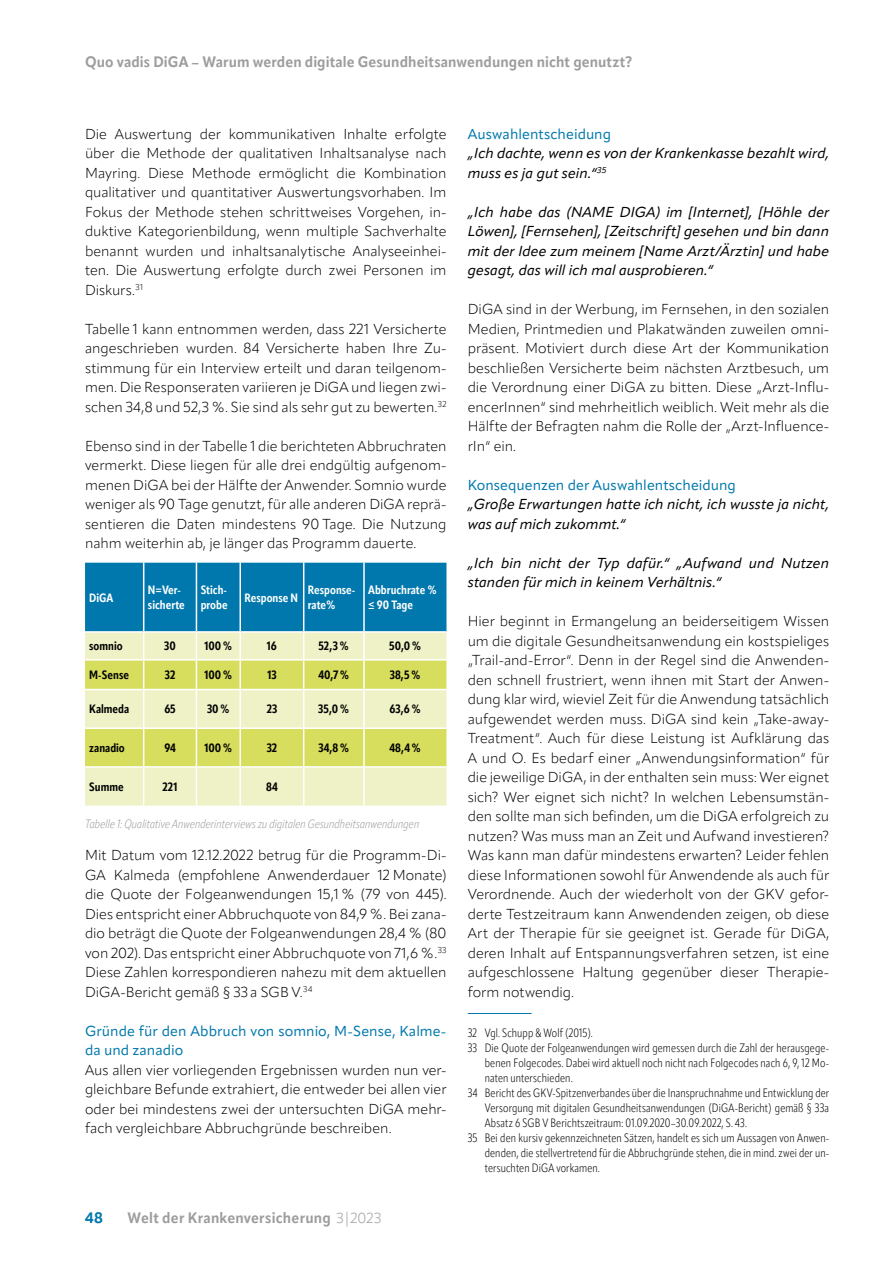
<style>
.page{position:relative;width:893px;height:1263px;background:#fff}
.page>*{position:absolute;margin:0;border:0;box-sizing:border-box;transform-origin:0 0}
.t1{font:700 15px "Apparat Semi Cond";letter-spacing:.005em;color:#9d9d9c}
.t2{font:700 15px "Apparat";color:#0078ad}
.t3{font:300 14.25px/19.5px "Apparat";color:#000;text-align:justify}
.t4{font:italic 14.25px/19.5px "Apparat";color:#000}
.t5{font:14.25px/19.5px "Apparat";letter-spacing:.005em;color:#0078ad}
.t6{font:300 12px "Apparat Cond";letter-spacing:.01em;color:#000}
.t7{font:700 12px "Apparat Cond";color:#000}
.t8{font:700 12px/15px "Apparat Cond";color:#fff}
.t9{font:italic 300 12px "Apparat Cond";letter-spacing:.01em;color:#9d9d9c}
.s1{font-family:"Apparat";font-weight:300;font-size:14.25px}
</style>
<div class="page">
<div style="left:85px;top:768px;width:361px;height:38px;background:#eff2c6"></div>
<svg style="left:85px;top:563px;width:361px;height:203px;background:#97c29d"></svg>
<hr style="left:364px;top:659px;width:82px;height:1px;background:#fff">
<hr style="left:363px;top:660px;width:2px;height:29px;background:#fff">
<hr style="left:85px;top:689px;width:59px;height:1px;background:#fff">
<hr style="left:144px;top:689px;width:52px;height:1px;background:#fff">
<hr style="left:143px;top:690px;width:1px;height:37px;background:#fff">
<hr style="left:196px;top:689px;width:44px;height:1px;background:#fff">
<hr style="left:196px;top:690px;width:1px;height:37px;background:#fff">
<hr style="left:240px;top:689px;width:64px;height:1px;background:#fff">
<hr style="left:239px;top:690px;width:2px;height:37px;background:#fff">
<hr style="left:304px;top:689px;width:60px;height:1px;background:#fff">
<hr style="left:303px;top:690px;width:1px;height:37px;background:#fff">
<hr style="left:364px;top:689px;width:82px;height:1px;background:#fff">
<hr style="left:363px;top:690px;width:2px;height:37px;background:#fff">
<hr style="left:85px;top:727px;width:59px;height:2px;background:#fff">
<hr style="left:144px;top:727px;width:52px;height:2px;background:#fff">
<hr style="left:143px;top:729px;width:1px;height:37px;background:#fff">
<hr style="left:196px;top:727px;width:44px;height:2px;background:#fff">
<hr style="left:196px;top:729px;width:1px;height:37px;background:#fff">
<hr style="left:240px;top:727px;width:64px;height:2px;background:#fff">
<hr style="left:239px;top:729px;width:2px;height:37px;background:#fff">
<hr style="left:304px;top:727px;width:60px;height:2px;background:#fff">
<hr style="left:303px;top:729px;width:1px;height:37px;background:#fff">
<hr style="left:364px;top:727px;width:82px;height:2px;background:#fff">
<hr style="left:363px;top:729px;width:2px;height:37px;background:#fff">
<hr style="left:143px;top:768px;width:1px;height:38px;background:#fff">
<hr style="left:196px;top:768px;width:1px;height:38px;background:#fff">
<hr style="left:239px;top:768px;width:2px;height:38px;background:#fff">
<hr style="left:303px;top:768px;width:1px;height:38px;background:#fff">
<hr style="left:363px;top:768px;width:2px;height:38px;background:#fff">
<hr style="left:468px;top:1013px;width:63px;height:1px;background:#0078ad">
<p class="t1" style="left:85px;top:52px;width:549px">Quo vadis DiGA – Warum werden digitale Gesundheitsanwendungen nicht genutzt?</p>
<p class="t3" style="left:85px;top:124px;width:363px">Die Auswertung der kommunikativen Inhalte erfolgte über die Methode der qualitativen Inhaltsanalyse nach Mayring. Diese Methode ermöglicht die Kombination qualitativer und quantitativer Auswertungsvorhaben. Im Fokus der Methode stehen schrittweises Vorgehen, in&shy;duktive Kategorienbildung, wenn multiple Sachverhalte benannt wurden und inhaltsanalytische Analyseeinhei&shy;ten. Die Auswertung erfolgte durch zwei Personen im Diskurs.<sup>31</sup></p>
<p class="t3" style="left:85px;top:319px;width:363px">Tabelle 1 kann entnommen werden, dass 221 Versicherte angeschrieben wurden. 84 Versicherte haben Ihre Zu&shy;stimmung für ein Interview erteilt und daran teilgenom&shy;men. Die Responseraten variieren je DiGA und liegen zwi&shy;schen 34,8 und 52,3 %. Sie sind als sehr gut zu bewerten.<sup>32</sup></p>
<p class="t3" style="left:85px;top:436px;width:363px">Ebenso sind in der Tabelle 1 die berichteten Abbruchraten vermerkt. Diese liegen für alle drei endgültig aufgenom&shy;menen DiGA bei der Hälfte der Anwender. Somnio wurde weniger als 90 Tage genutzt, für alle anderen DiGA reprä&shy;sentieren die Daten mindestens 90 Tage. Die Nutzung nahm weiterhin ab, je länger das Programm dauerte.</p>
<p class="t8" style="left:89px;top:590px;width:26px">DiGA</p>
<p class="t8" style="left:148px;top:583px;width:38px">N=Ver&shy;sicherte</p>
<p class="t8" style="left:201px;top:583px;width:28px">Stich&shy;probe</p>
<p class="t8" style="left:244px;top:590px;width:55px">Response N</p>
<p class="t8" style="left:308px;top:583px;width:49px">Response&shy;rate%</p>
<p class="t8" style="left:368px;top:583px;width:70px">Abbruchrate % ≤ 90 Tage</p>
<p class="t7" style="left:89px;top:639px;width:35px">somnio</p>
<p class="t7" style="left:164px;top:639px;width:13px">30</p>
<p class="t7" style="left:204px;top:639px;width:29px">100 %</p>
<p class="t7" style="left:267px;top:639px;width:12px">16</p>
<p class="t7" style="left:319px;top:639px;width:32px">52,3 %</p>
<p class="t7" style="left:389px;top:639px;width:34px">50,0 %</p>
<p class="t7" style="left:89px;top:668px;width:41px">M-Sense</p>
<p class="t7" style="left:165px;top:668px;width:12px">32</p>
<p class="t7" style="left:204px;top:668px;width:29px">100 %</p>
<p class="t7" style="left:267px;top:668px;width:11px">13</p>
<p class="t7" style="left:318px;top:668px;width:32px">40,7 %</p>
<p class="t7" style="left:390px;top:668px;width:33px">38,5 %</p>
<p class="t7" style="left:89px;top:702px;width:42px">Kalmeda</p>
<p class="t7" style="left:164px;top:702px;width:13px">65</p>
<p class="t7" style="left:207px;top:702px;width:24px">30 %</p>
<p class="t7" style="left:267px;top:702px;width:12px">23</p>
<p class="t7" style="left:318px;top:702px;width:33px">35,0 %</p>
<p class="t7" style="left:390px;top:702px;width:33px">63,6 %</p>
<p class="t7" style="left:89px;top:741px;width:37px">zanadio</p>
<p class="t7" style="left:164px;top:741px;width:13px">94</p>
<p class="t7" style="left:204px;top:741px;width:29px">100 %</p>
<p class="t7" style="left:267px;top:741px;width:12px">32</p>
<p class="t7" style="left:318px;top:741px;width:32px">34,8 %</p>
<p class="t7" style="left:389px;top:741px;width:33px">48,4 %</p>
<p class="t7" style="left:89px;top:779px;width:36px">Summe</p>
<p class="t7" style="left:163px;top:779px;width:16px">221</p>
<p class="t7" style="left:266px;top:779px;width:13px">84</p>
<p class="t9" style="left:85px;top:816px;width:336px">Tabelle 1: Qualitative Anwenderinterviews zu digitalen Gesundheitsanwendungen</p>
<p class="t3" style="left:85px;top:845px;width:363px">Mit Datum vom 12.12.2022 betrug für die Programm-Di-GA Kalmeda (empfohlene Anwenderdauer 12 Monate) die Quote der Folgeanwendungen 15,1 % (79 von 445).<br>Dies entspricht einer Abbruchquote von 84,9 %. Bei zana&shy;dio beträgt die Quote der Folgeanwendungen 28,4 % (80 von 202). Das entspricht einer Abbruchquote von 71,6 %.<sup>33<br></sup>Diese Zahlen korrespondieren nahezu mit dem aktuellen DiGA-Bericht gemäß § 33 a SGB V.<sup>34</sup></p>
<p class="t5" style="left:85px;top:1021px;width:363px">Gründe für den Abbruch von somnio, M-Sense, Kalme&shy;da und zanadio</p>
<p class="t3" style="left:85px;top:1060px;width:363px">Aus allen vier vorliegenden Ergebnissen wurden nun ver&shy;gleichbare Befunde extrahiert, die entweder bei allen vier oder bei mindestens zwei der untersuchten DiGA mehr&shy;fach vergleichbare Abbruchgründe beschreiben.</p>
<p class="t2" style="left:85px;top:1209px;width:19px">48</p>
<p class="t1" style="left:128px;top:1209px;width:255px">Welt der Krankenversicherung <span class="s1">3|2023</span></p>
<p class="t5" style="left:468px;top:124px;width:145px">Auswahlentscheidung</p>
<p class="t4" style="left:468px;top:143px;width:363px">„Ich dachte, wenn es von der Krankenkasse bezahlt wird, muss es ja gut sein.“<sup>35</sup></p>
<p class="t4" style="left:468px;top:202px;width:363px;text-align:justify">„Ich habe das (NAME DIGA) im [Internet], [Höhle der Löwen], [Fernsehen], [Zeitschrift] gesehen und bin dann mit der Idee zum meinem [Name Arzt/Ärztin] und habe gesagt, das will ich mal ausprobieren.“</p>
<p class="t3" style="left:468px;top:299px;width:363px">DiGA sind in der Werbung, im Fernsehen, in den sozialen Medien, Printmedien und Plakatwänden zuweilen omni&shy;präsent. Motiviert durch diese Art der Kommunikation beschließen Versicherte beim nächsten Arztbesuch, um die Verordnung einer DiGA zu bitten. Diese „Arzt-Influ&shy;encerInnen“ sind mehrheitlich weiblich. Weit mehr als die Hälfte der Befragten nahm die Rolle der „Arzt-Influence&shy;rIn“ ein.</p>
<p class="t5" style="left:468px;top:475px;width:270px">Konsequenzen der Auswahlentscheidung</p>
<p class="t4" style="left:468px;top:494px;width:363px">„Große Erwartungen hatte ich nicht, ich wusste ja nicht, was auf mich zukommt.“</p>
<p class="t4" style="left:468px;top:553px;width:363px">„Ich bin nicht der Typ dafür.“ „Aufwand und Nutzen standen für mich in keinem Verhältnis.“</p>
<p class="t3" style="left:468px;top:611px;width:363px">Hier beginnt in Ermangelung an beiderseitigem Wissen um die digitale Gesundheitsanwendung ein kostspieliges „Trail-and-Error“. Denn in der Regel sind die Anwenden&shy;den schnell frustriert, wenn ihnen mit Start der Anwen&shy;dung klar wird, wieviel Zeit für die Anwendung tatsächlich aufgewendet werden muss. DiGA sind kein „Take-away-Treatment“. Auch für diese Leistung ist Aufklärung das A und O. Es bedarf einer „Anwendungsinformation“ für die jeweilige DiGA, in der enthalten sein muss: Wer eignet sich? Wer eignet sich nicht? In welchen Lebensumstän&shy;den sollte man sich befinden, um die DiGA erfolgreich zu nutzen? Was muss man an Zeit und Aufwand investieren?<br>Was kann man dafür mindestens erwarten? Leider fehlen diese Informationen sowohl für Anwendende als auch für Verordnende. Auch der wiederholt von der GKV gefor&shy;derte Testzeitraum kann Anwendenden zeigen, ob diese Art der Therapie für sie geeignet ist. Gerade für DiGA, deren Inhalt auf Entspannungsverfahren setzen, ist eine aufgeschlossene Haltung gegenüber dieser Therapie&shy;form notwendig.</p>
<p class="t6" style="left:468px;top:1026px;width:127px">32 Vgl. Schupp &amp; Wolf (2015).</p>
<p class="t6" style="left:468px;top:1041px;width:363px">33 Die Quote der Folgeanwendungen wird gemessen durch die Zahl der herausgege-</p>
<p class="t6" style="left:485px;top:1056px;width:346px">benen Folgecodes. Dabei wird aktuell noch nicht nach Folgecodes nach 6, 9, 12 Mo-</p>
<p class="t6" style="left:485px;top:1071px;width:89px">naten unterschieden.</p>
<p class="t6" style="left:468px;top:1086px;width:363px">34 Bericht des GKV-Spitzenverbandes über die Inanspruchnahme und Entwicklung der</p>
<p class="t6" style="left:485px;top:1101px;width:346px">Versorgung mit digitalen Gesundheitsanwendungen (DiGA-Bericht) gemäß § 33a</p>
<p class="t6" style="left:485px;top:1116px;width:264px">Absatz 6 SGB V Berichtszeitraum: 01.09.2020–30.09.2022, S. 43.</p>
<p class="t6" style="left:468px;top:1131px;width:363px">35 Bei den kursiv gekennzeichneten Sätzen, handelt es sich um Aussagen von Anwen-</p>
<p class="t6" style="left:485px;top:1146px;width:346px">denden, die stellvertretend für die Abbruchgründe stehen, die in mind. zwei der un-</p>
<p class="t6" style="left:485px;top:1161px;width:117px">tersuchten DiGA vorkamen.</p>
</div>
